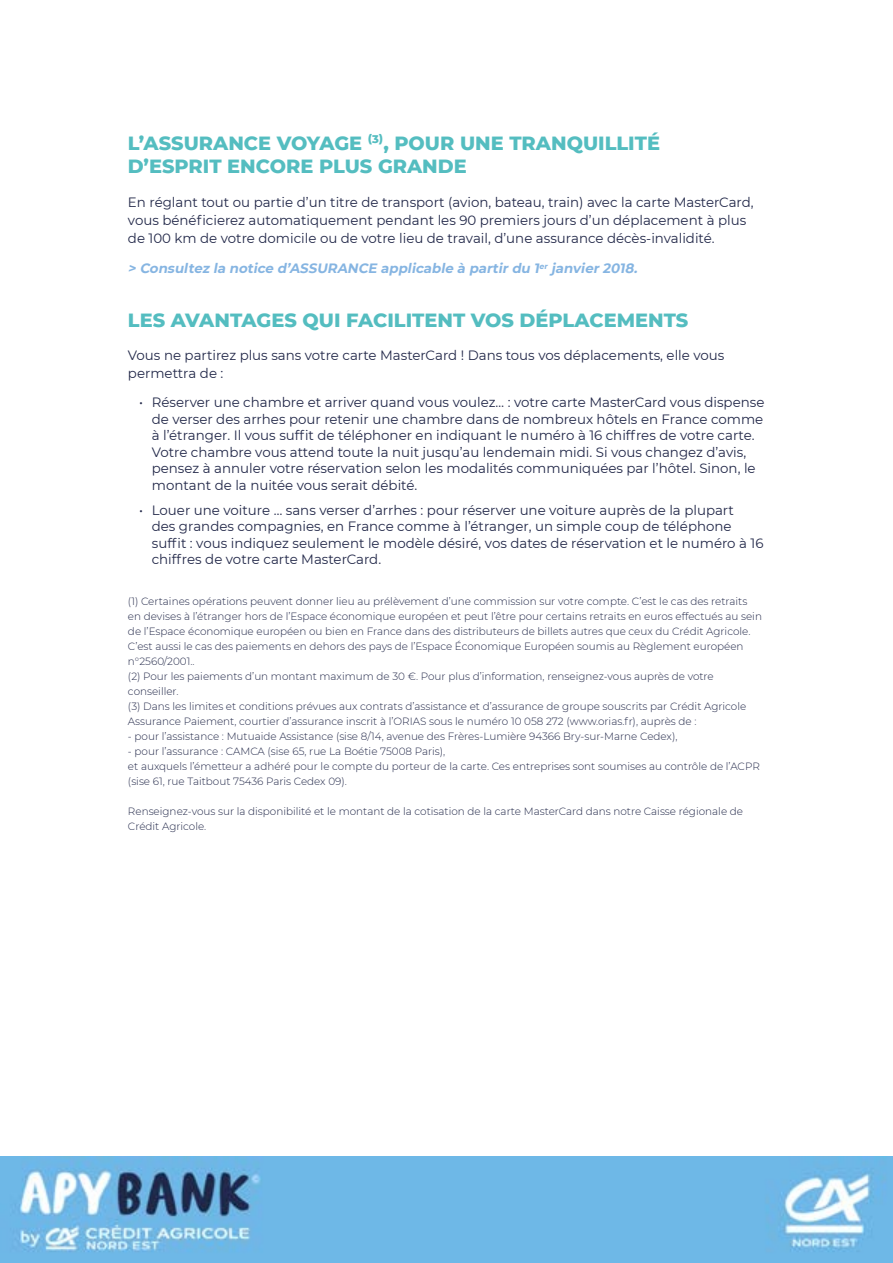
<style>
.page{position:relative;width:893px;height:1263px;background:#fff}
.page>*{position:absolute;margin:0;border:0;box-sizing:border-box;transform-origin:0 0}
.t1{font:800 19.5px/23.4px "Montserrat";color:#54bdc0}
.t2{font:13.5px/16.5px "Montserrat";color:#222849}
.t3{font:italic 700 13.5px "Montserrat";color:#86b5e2}
.t4{font:300 10.5px/15px "Montserrat";color:#222849}
</style>
<div class="page">
<img style="left:0;top:1157px;width:893px;height:106px">
<h1 class="t1" style="left:128px;top:130px;width:534px">L’ASSURANCE VOYAGE <sup>(3)</sup>, POUR UNE TRANQUILLITÉ<br>D’ESPRIT ENCORE PLUS GRANDE</h1>
<p class="t2" style="left:128px;top:192px;width:627px;line-height:18px">En réglant tout ou partie d’un titre de transport (avion, bateau, train) avec la carte MasterCard, vous bénéficierez automatiquement pendant les 90 premiers jours d’un déplacement à plus de 100 km de votre domicile ou de votre lieu de travail, d’une assurance décès-invalidité.</p>
<p class="t3" style="left:128px;top:259px;width:514px">&gt; Consultez la notice d’ASSURANCE applicable à partirdu 1<sup>er</sup> janvier2018.</p>
<h1 class="t1" style="left:128px;top:307px;width:562px">LES AVANTAGES QUI FACILITENT VOS DÉPLACEMENTS</h1>
<p class="t2" style="left:128px;top:346px;width:598px;line-height:18px">Vous ne partirez plus sans votre carte MasterCard ! Dans tous vos déplacements, elle vous permettra de :</p>
<p class="t2" style="left:152px;top:394px;width:614px;text-indent:-13px">• Réserver une chambre et arriver quand vous voulez… : votre carte MasterCard vous dispense de verser des arrhes pour retenir une chambre dans de nombreux hôtels en France comme à l’étranger. Il vous suffit de téléphoner en indiquant le numéro à 16 chiffres de votre carte.<br>Votre chambre vous attend toute la nuit jusqu’au lendemain midi. Si vous changez d’avis, pensez à annuler votre réservation selon les modalités communiquées par l’hôtel. Sinon, le montant de la nuitée vous serait débité.</p>
<p class="t2" style="left:152px;top:501px;width:613px;text-indent:-13px">• Louer une voiture … sans verser d’arrhes : pour réserver une voiture auprès de la plupart<br>des grandes compagnies, en France comme à l’étranger, un simple coup de téléphone suffit : vous indiquez seulement le modèle désiré, vos dates de réservation et le numéro à 16 chiffres de votre carte MasterCard.</p>
<p class="t4" style="left:128px;top:593px;width:635px">(1) Certaines opérations peuvent donner lieu au prélèvement d’une commission sur votre compte. C’est le cas des retraits en devises à l’étranger hors de l’Espace économique européen et peut l’être pour certains retraits en euros effectués au sein de l’Espace économique européen ou bien en France dans des distributeurs de billets autres que ceux du Crédit Agricole.<br>C’est aussi le cas des paiements en dehors des pays de l’Espace Économique Européen soumis au Règlement européen n°2560/2001..<br>(2) Pour les paiements d’un montant maximum de 30 €. Pour plus d’information, renseignez-vous auprès de votre conseiller.<br>(3) Dans les limites et conditions prévues aux contrats d’assistance et d’assurance de groupe souscrits par Crédit Agricole Assurance Paiement, courtier d’assurance inscrit à l’ORIAS sous le numéro 10 058 272 (www.orias.fr), auprès de :</p>
<p class="t4" style="left:128px;top:728px;width:551px">- pour l’assistance : Mutuaide Assistance (sise 8/14, avenue des Frères-Lumière 94366 Bry-sur-Marne Cedex),</p>
<p class="t4" style="left:128px;top:743px;width:633px">- pour l’assurance : CAMCA (sise 65, rue La Boétie 75008 Paris),<br>et auxquels l’émetteur a adhéré pour le compte du porteur de la carte. Ces entreprises sont soumises au contrôle de l’ACPR (sise 61, rue Taitbout 75436 Paris Cedex 09).</p>
<p class="t4" style="left:128px;top:803px;width:617px">Renseignez-vous sur la disponibilité et le montant de la cotisation de la carte MasterCard dans notre Caisse régionale de<br>Crédit Agricole.</p>
</div>
